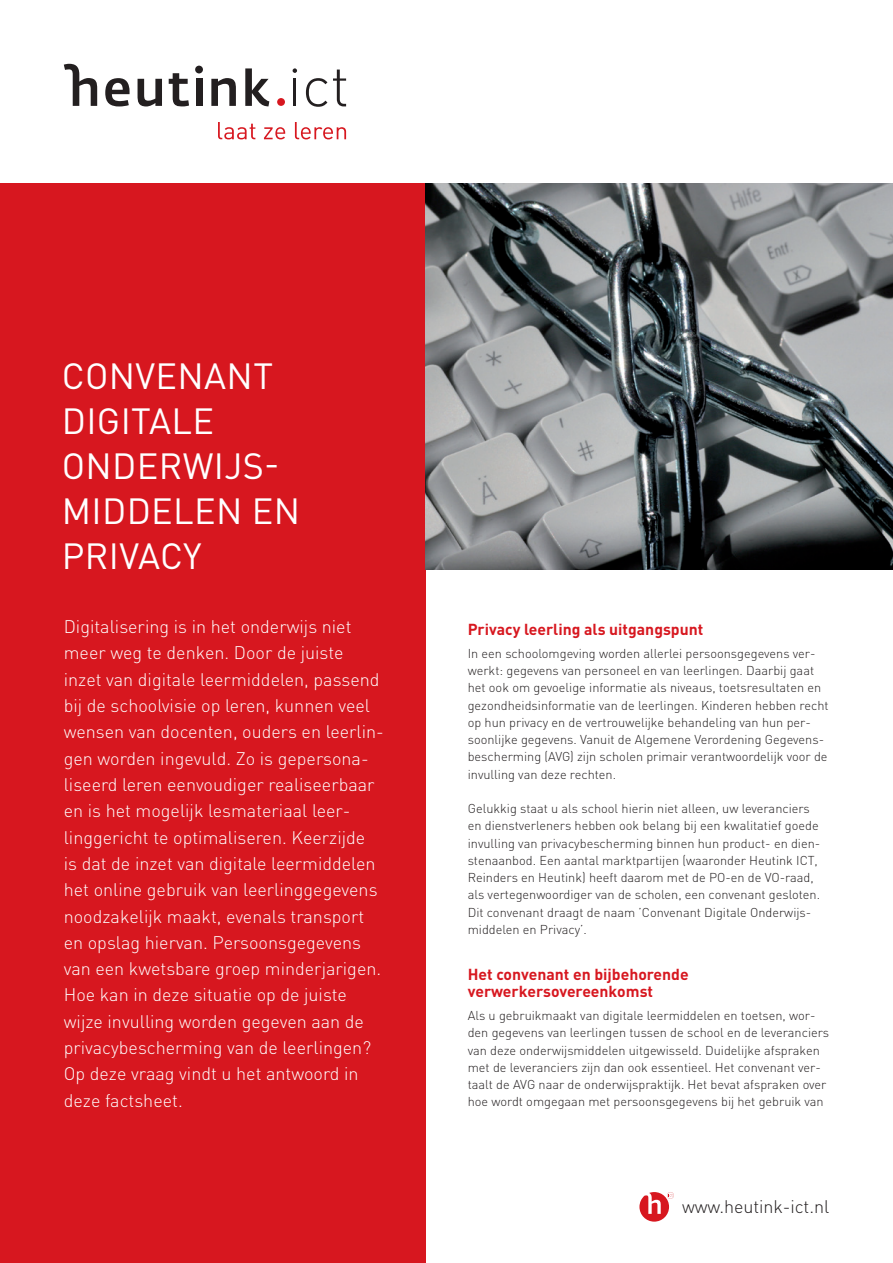
<style>
.page{position:relative;width:893px;height:1263px;background:#fff}
.page>*{position:absolute;margin:0;border:0;box-sizing:border-box;transform-origin:0 0}
.t1{font:36px/45px "DIN Pro";letter-spacing:.01em;color:#fff}
.t2{font:300 18px/26.2px "DIN Pro";color:#fff}
.t3{font:300 18px "DIN Pro";letter-spacing:-.005em;color:#231f20}
.t4{font:700 15.75px/17.2px "DIN Pro";color:#d7171f}
.t5{font:300 12.75px/17.2px "DIN Pro";color:#231f20}
</style>
<div class="page">
<svg style="left:218px;top:122px;width:37px;height:17px"></svg>
<svg style="left:264px;top:127px;width:21px;height:12px"></svg>
<svg style="left:295px;top:122px;width:51px;height:17px"></svg>
<div style="left:277px;top:98px;width:8px;height:8px;background:#d7171f;border-radius:50%"></div>
<svg style="left:105px;top:78px;width:25px;height:28px"></svg>
<svg style="left:138px;top:79px;width:24px;height:27px"></svg>
<svg style="left:169px;top:73px;width:20px;height:34px"></svg>
<div style="left:196px;top:79px;width:6px;height:27px;background:#231f20"></div>
<svg style="left:211px;top:78px;width:25px;height:28px"></svg>
<svg style="left:245px;top:68px;width:24px;height:38px"></svg>
<div style="left:195px;top:66px;width:8px;height:7px;background:#231f20;border-radius:50%"></div>
<svg style="left:64px;top:64px;width:33px;height:42px"></svg>
<hr style="left:293px;top:78px;width:3px;height:28px;background:#231f20">
<svg style="left:306px;top:78px;width:21px;height:29px"></svg>
<svg style="left:333px;top:70px;width:13px;height:36px"></svg>
<svg style="left:293px;top:68px;width:4px;height:5px"></svg>
<div style="left:0;top:184px;width:425px;height:1079px;background:#d7171f"></div>
<svg style="left:639px;top:1192px;width:35px;height:29px"></svg>
<img style="left:425px;top:184px;width:468px;height:386px">
<h1 class="t1" style="left:62px;top:352px;width:240px">CONVENANT<br>DIGITALE<br>ONDERWIJS-<br>MIDDELEN EN<br>PRIVACY</h1>
<p class="t2" style="left:64px;top:613px;width:322px">Digitalisering is in het onderwijs niet meer weg te denken. Door de juiste inzet van digitale leermiddelen, passend bij de schoolvisie op leren, kunnen veel wensen van docenten, ouders en leerlin&shy;gen worden ingevuld. Zo is gepersona&shy;liseerd leren eenvoudiger realiseerbaar en is het mogelijk lesmateriaal leer&shy;linggericht te optimaliseren. Keerzijde<br>is dat de inzet van digitale leermiddelen het online gebruik van leerlinggegevens noodzakelijk maakt, evenals transport en opslag hiervan. Persoonsgegevens van een kwetsbare groep minderjarigen.<br>Hoe kan in deze situatie op de juiste wijze invulling worden gegeven aan de privacybescherming van de leerlingen?<br>Op deze vraag vindt u het antwoord in deze factsheet.</p>
<p class="t4" style="left:468px;top:620px;width:237px">Privacy leerling als uitgangspunt</p>
<p class="t5" style="left:468px;top:644px;width:362px">In een schoolomgeving worden allerlei persoonsgegevens ver&shy;werkt: gegevens van personeel en van leerlingen. Daarbij gaat het ook om gevoelige informatie als niveaus, toetsresultaten en gezondheidsinformatie van de leerlingen. Kinderen hebben recht op hun privacy en de vertrouwelijke behandeling van hun per&shy;soonlijke gegevens. Vanuit de Algemene Verordening Gegevens&shy;bescherming (AVG) zijn scholen primair verantwoordelijk voor de invulling van deze rechten.</p>
<p class="t5" style="left:468px;top:799px;width:354px">Gelukkig staat u als school hierin niet alleen, uw leveranciers en dienstverleners hebben ook belang bij een kwalitatief goede invulling van privacybescherming binnen hun product- en dien&shy;stenaanbod. Een aantal marktpartijen (waaronder Heutink ICT, Reinders en Heutink) heeft daarom met de PO-en de VO-raad, als vertegenwoordiger van de scholen, een convenant gesloten.<br>Dit convenant draagt de naam ’Convenant Digitale Onderwijs&shy;middelen en Privacy’.</p>
<p class="t4" style="left:468px;top:965px;width:222px">Het convenant en bijbehorende verwerkersovereenkomst</p>
<p class="t5" style="left:468px;top:1006px;width:363px">Als u gebruikmaakt van digitale leermiddelen en toetsen, wor&shy;den gegevens van leerlingen tussen de school en de leveranciers van deze onderwijsmiddelen uitgewisseld. Duidelijke afspraken met de leveranciers zijn dan ook essentieel. Het convenant ver&shy;taalt de AVG naar de onderwijspraktijk. Het bevat afspraken over hoe wordt omgegaan met persoonsgegevens bij het gebruik van</p>
<h2 class="t3" style="left:682px;top:1194px;width:149px">www.heutink-ict.nl</h2>
</div>
